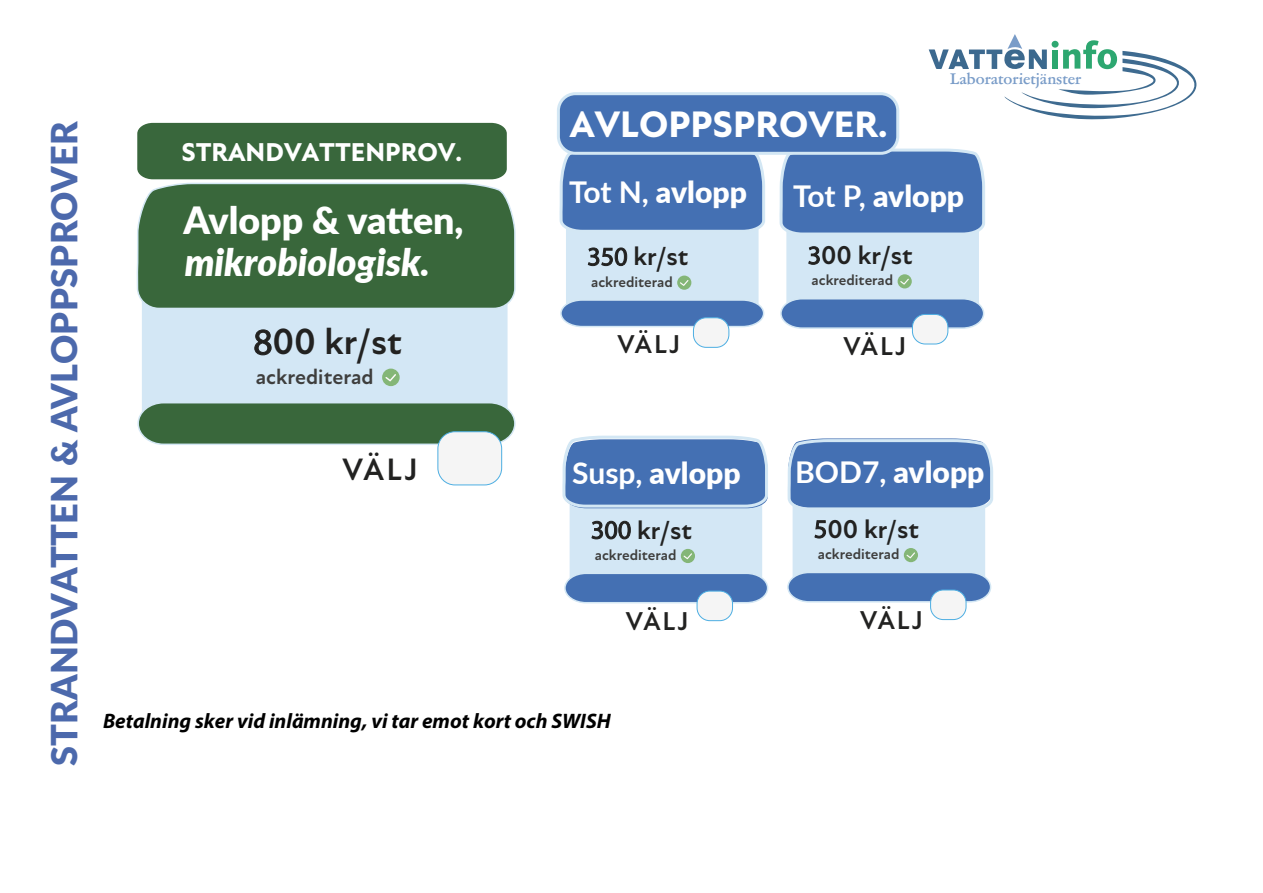
<style>
.page{position:relative;width:1263px;height:893px;background:#fff}
.page>*{position:absolute;margin:0;border:0;box-sizing:border-box;transform-origin:0 0}
.t1{font:italic 900 37.5px "Lato";color:#fff}
.t2{font:800 37.5px "Atten New";color:#fff}
.t3{font:900 37.5px "Lato";color:#fff}
.t4{font:700 37.05px "Atten New";color:#222221}
.t5{font:900 36px "Lato";color:#4c69ac}
.t6{font:700 31.5px "Atten New";color:#222221}
.t7{font:900 30px "Lato";color:#fff}
.t8{font:700 26.25px "Atten New";letter-spacing:.015em;color:#222221}
.t9{font:800 26.25px "Atten New";color:#fff}
.t10{font:700 21.6px "Atten New";color:#3e3e3d}
.t11{font:italic 700 21px "Myriad Pro";color:#000}
.t12{font:700 15.45px "Garamond ATF Subhead";color:#799cc8}
.t13{font:700 15px "Atten New";color:#3e3e3d}
.s1{font-family:"Myriad Pro";font-weight:400}
.s2{font-weight:700}
</style>
<div class="page">
<div style="left:142px;top:310px;width:365px;height:91px;background:#d3e7f5"></div>
<svg style="left:137px;top:401px;width:379px;height:44px;background:#4d7752"></svg>
<svg style="left:136px;top:182px;width:380px;height:128px;background:#447047"></svg>
<div style="left:558px;top:94px;width:340px;height:59px;background:#4470b3;border-radius:17px"></div>
<div style="left:557px;top:92px;width:342px;height:63px;border:3px solid #d3e7f4;border-radius:17px"></div>
<div style="left:137px;top:123px;width:370px;height:56px;background:#39673c"></div>
<svg style="left:559px;top:147px;width:208px;height:181px;background:#87a7d1"></svg>
<svg style="left:778px;top:147px;width:207px;height:183px;background:#84a5d0"></svg>
<div style="left:912px;top:314px;width:36px;height:30px;background:#f5f5f5;border-radius:13px"></div>
<div style="left:912px;top:314px;width:36px;height:30px;border:1px solid #4daee2;border-radius:13px"></div>
<div style="left:693px;top:318px;width:36px;height:29px;background:#f5f5f5;border-radius:13px"></div>
<div style="left:693px;top:317px;width:36px;height:31px;border:1px solid #4daee2;border-radius:13px"></div>
<svg style="left:787px;top:438px;width:206px;height:165px;background:#88a8d1"></svg>
<div style="left:930px;top:590px;width:36px;height:30px;background:#f5f5f5;border-radius:13px"></div>
<div style="left:930px;top:590px;width:36px;height:30px;border:1px solid #4daee2;border-radius:13px"></div>
<svg style="left:562px;top:435px;width:207px;height:169px;background:#8baad2"></svg>
<div style="left:697px;top:591px;width:35px;height:30px;background:#f5f5f5;border-radius:13px"></div>
<div style="left:697px;top:591px;width:36px;height:30px;border:1px solid #4daee2;border-radius:13px"></div>
<div style="left:382px;top:369px;width:18px;height:17px;background:#84b677;border-radius:50%"></div>
<svg style="left:385px;top:374px;width:11px;height:7px"></svg>
<div style="left:438px;top:432px;width:64px;height:53px;background:#f5f5f5;border-radius:17px"></div>
<div style="left:437px;top:431px;width:65px;height:54px;border:1px solid #4daee2;border-radius:17px"></div>
<svg style="left:929px;top:34px;width:267px;height:86px"></svg>
<h3 class="t5" style="left:37px;top:766px;width:646px;rotate:-90deg">STRANDVATTEN &amp; AVLOPPSPROVER</h3>
<h3 class="t9" style="left:181px;top:136px;width:282px">STRANDVATTENPROV.</h3>
<h1 class="t3" style="left:183px;top:192px;width:282px">Avlopp &amp; vatten,</h1>
<h1 class="t1" style="left:185px;top:234px;width:247px">mikrobiologisk.</h1>
<h2 class="t4" style="left:253px;top:320px;width:150px"><span class="s1">8</span>00 kr/st</h2>
<h3 class="t10" style="left:256px;top:364px;width:119px">ackrediterad</h3>
<h3 class="t6" style="left:342px;top:451px;width:77px">VÄLJ</h3>
<h1 class="t2" style="left:570px;top:102px;width:319px">AVLOPPSPROVER.</h1>
<p class="t12" style="left:950px;top:68px;width:133px">Laboratorietjänster</p>
<h3 class="t7" style="left:569px;top:169px;width:179px"><span class="s2">Tot N,</span> avlopp</h3>
<h3 class="t8" style="left:587px;top:241px;width:103px"><span class="s1">350</span> kr/st</h3>
<h3 class="t7" style="left:793px;top:173px;width:173px"><span class="s2">Tot P,</span> avlopp</h3>
<h3 class="t8" style="left:808px;top:240px;width:107px"><span class="s1">3</span>00 kr/st</h3>
<p class="t13" style="left:591px;top:273px;width:83px">ackrediterad</p>
<p class="t13" style="left:811px;top:271px;width:83px">ackrediterad</p>
<h3 class="t8" style="left:617px;top:329px;width:64px">VÄLJ</h3>
<h3 class="t8" style="left:843px;top:331px;width:64px">VÄLJ</h3>
<h3 class="t7" style="left:572px;top:450px;width:170px"><span class="s2">Susp,</span> avlopp</h3>
<h3 class="t8" style="left:591px;top:514px;width:103px"><span class="s1">300</span> kr/st</h3>
<h3 class="t7" style="left:795px;top:449px;width:191px"><span class="s2">BOD7,</span> avlopp</h3>
<h3 class="t8" style="left:814px;top:513px;width:107px"><span class="s1">5</span>00 kr/st</h3>
<p class="t13" style="left:595px;top:546px;width:83px">ackrediterad</p>
<p class="t13" style="left:818px;top:545px;width:83px">ackrediterad</p>
<h3 class="t8" style="left:626px;top:606px;width:64px">VÄLJ</h3>
<h3 class="t8" style="left:860px;top:605px;width:64px">VÄLJ</h3>
<h3 class="t11" style="left:103px;top:708px;width:509px">Betalning sker vid inlämning, vi tar emot kort och SWISH</h3>
</div>
